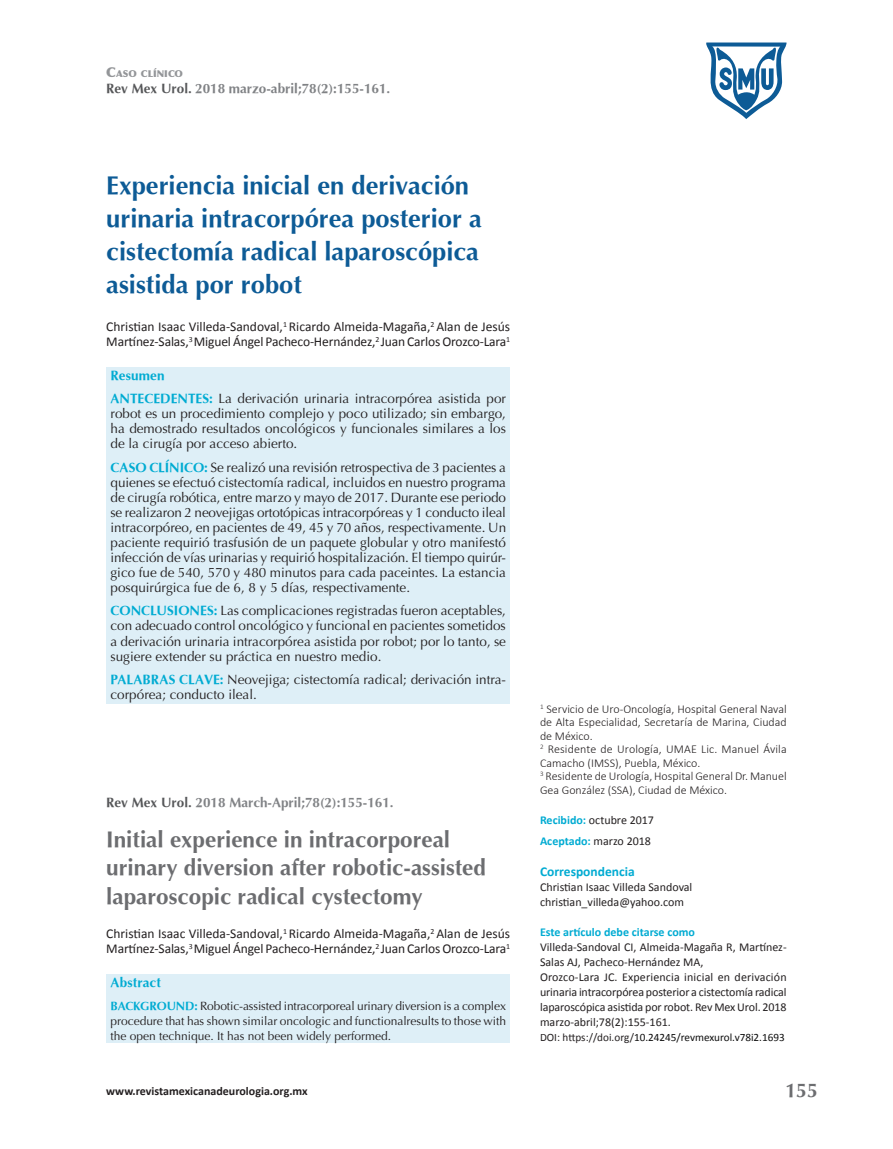
<style>
.page{position:relative;width:893px;height:1149px;background:#fff}
.page>*{position:absolute;margin:0;border:0;box-sizing:border-box;transform-origin:0 0}
.Título_principal{font:700 25.5px/33px "Optima";color:#0d5b96}
.Título_INGLES{font:700 22.5px/28.5px "Optima";color:#6c6d70}
.t1{font:700 19.5px "Optima";color:#6c6d70}
.Resumen_ESPAÑOL{font:13.5px/15px "Optima";color:#231f20;text-align:justify}
.Autores{font:13.5px/15px "Calibri";letter-spacing:-.01em;color:#231f20}
.Ginecol_Obstet_Mex{font:700 13.5px "Optima";color:#808285}
.Rev_Mex_Urol_INGLES{font:700 13.5px "Optima";color:#808285}
.Correspondencia{font:700 13.5px "Calibri";color:#00abd2}
.Resumen_TITULO{font:700 13.5px "Optima";letter-spacing:.01em;color:#00abd2}
.Correspondencia-2{font:12px/15px "Calibri";color:#231f20}
.Adscripciones{font:300 12px/13.5px "Calibri";color:#231f20}
.Resumen_INGLES{font:12px/15px "Optima";color:#231f20;text-align:justify}
.t2{font:700 12px "Calibri";color:#231f20}
.Correspondencia-3{font:700 12px "Calibri";color:#00abd2}
.Recibido-Aceptado{font:12px "Calibri";color:#231f20}
.Recibido-Aceptado-2{font:700 12px "Calibri";color:#00abd2}
.Correspondencia-4{font:11.1px "Calibri";color:#0e0e0e}
.Sección{font:900 9.45px "Optima";color:#939598}
.s1{font-size:13.5px}
.s2{color:#57585a}
.s3{font-weight:700;color:#00abd2}
.s4{font-weight:400;color:#231f20}
.s5{color:#231f20}
</style>
<div class="page">
<svg style="left:706px;top:42px;width:81px;height:77px"></svg>
<div style="left:106px;top:367px;width:404px;height:336px;background:#deeff7"></div>
<div style="left:106px;top:973px;width:404px;height:69px;background:#deeff7"></div>
<p class="Sección" style="left:106px;top:68px;width:78px"><span class="s1">C</span>ASO CLÍNICO</p>
<p class="Ginecol_Obstet_Mex" style="left:106px;top:80px;width:285px"><span class="s2">Rev Mex Urol.</span> 2018 marzo-abril;78(2):155-161.</p>
<p class="Título_principal" style="left:106px;top:169px;width:377px">Experiencia inicial en derivación urinaria intracorpórea posterior a cistectomía radical laparoscópica asistida por robot</p>
<p class="Autores" style="left:106px;top:319px;width:405px">Christian Isaac Villeda-Sandoval,<sup>1</sup> Ricardo Almeida-Magaña,<sup>2</sup> Alan de Jesús<br>Martínez-Salas,<sup>3</sup> Miguel Ángel Pacheco-Hernández,<sup>2</sup> Juan Carlos Orozco-Lara<sup>1</sup></p>
<p class="Resumen_TITULO" style="left:111px;top:367px;width:56px">Resumen</p>
<p class="Resumen_ESPAÑOL" style="left:111px;top:391px;width:397px"><span class="s3">ANTECEDENTES:</span> La derivación urinaria intracorpórea asistida por robot es un procedimiento complejo y poco utilizado; sin embargo, ha demostrado resultados oncológicos y funcionales similares a los de la cirugía por acceso abierto.</p>
<p class="Resumen_ESPAÑOL" style="left:111px;top:460px;width:397px"><span class="s3">CASO CLÍNICO:</span> Se realizó una revisión retrospectiva de 3 pacientes a quienes se efectuó cistectomía radical, incluidos en nuestro programa de cirugía robótica, entre marzo y mayo de 2017. Durante ese periodo se realizaron 2 neovejigas ortotópicas intracorpóreas y 1 conducto ileal intracorpóreo, en pacientes de 49, 45 y 70 años, respectivamente. Un paciente requirió trasfusión de un paquete globular y otro manifestó infección de vías urinarias y requirió hospitalización. El tiempo quirúr&shy;gico fue de 540, 570 y 480 minutos para cada paceintes. La estancia posquirúrgica fue de 6, 8 y 5 días, respectivamente.</p>
<p class="Resumen_ESPAÑOL" style="left:111px;top:603px;width:397px"><span class="s3">CONCLUSIONES:</span> Las complicaciones registradas fueron aceptables, con adecuado control oncológico y funcional en pacientes sometidos a derivación urinaria intracorpórea asistida por robot; por lo tanto, se sugiere extender su práctica en nuestro medio.</p>
<p class="Resumen_ESPAÑOL" style="left:111px;top:672px;width:397px"><span class="s3">PALABRAS CLAVE:</span> Neovejiga; cistectomía radical; derivación intra&shy;corpórea; conducto ileal.</p>
<p class="Rev_Mex_Urol_INGLES" style="left:106px;top:794px;width:289px"><span class="s2">Rev Mex Urol.</span> 2018 March-April;78(2):155-161.</p>
<p class="Título_INGLES" style="left:106px;top:825px;width:381px">Initial experience in intracorporeal urinary diversion after robotic-assisted laparoscopic radical cystectomy</p>
<p class="Autores" style="left:106px;top:925px;width:405px">Christian Isaac Villeda-Sandoval,<sup>1</sup> Ricardo Almeida-Magaña,<sup>2</sup> Alan de Jesús<br>Martínez-Salas,<sup>3</sup> Miguel Ángel Pacheco-Hernández,<sup>2</sup> Juan Carlos Orozco-Lara<sup>1</sup></p>
<p class="Resumen_TITULO" style="left:111px;top:973px;width:52px">Abstract</p>
<p class="Resumen_INGLES" style="left:111px;top:998px;width:397px"><span class="s3">BACKGROUND:</span> Robotic-assisted intracorporeal urinary diversion is a complex procedure that has shown similar oncologic and functionalresults to those with the open technique. It has not been widely performed.</p>
<p class="Adscripciones" style="left:540px;top:701px;width:248px;text-align:justify"><sup>1</sup> Servicio de Uro-Oncología, Hospital General Naval de Alta Especialidad, Secretaría de Marina, Ciudad de México.</p>
<p class="Adscripciones" style="left:540px;top:741px;width:248px"><sup>2</sup> Residente de Urología, UMAE Lic. Manuel Ávila<br>Camacho (IMSS), Puebla, México.</p>
<p class="Adscripciones" style="left:540px;top:768px;width:248px"><sup>3</sup> Residente de Urología, Hospital General Dr. Manuel<br>Gea González (SSA), Ciudad de México.</p>
<p class="Recibido-Aceptado" style="left:540px;top:812px;width:115px"><span class="s3">Recibido:</span> octubre 2017</p>
<p class="Recibido-Aceptado-2" style="left:540px;top:833px;width:112px">Aceptado: <span class="s4">marzo 2018</span></p>
<p class="Correspondencia" style="left:540px;top:862px;width:96px">Correspondencia</p>
<p class="Correspondencia-2" style="left:540px;top:879px;width:154px">Christian Isaac Villeda Sandoval</p>
<p class="Correspondencia-2" style="left:540px;top:894px;width:145px">christian_villeda@yahoo.com</p>
<p class="Correspondencia-3" style="left:540px;top:924px;width:156px">Este artículo debe citarse como</p>
<p class="Correspondencia-2" style="left:540px;top:939px;width:248px">Villeda-Sandoval CI, Almeida-Magaña R, Martínez-<br>Salas AJ, Pacheco-Hernández MA,</p>
<p class="Correspondencia-2" style="left:540px;top:969px;width:248px;text-align:justify">Orozco-Lara JC. Experiencia inicial en derivación urinaria intracorpórea posterior a cistectomía radical laparoscópica asistida por robot. Rev Mex Urol. 2018 marzo-abril;78(2):155-161.</p>
<p class="Correspondencia-4" style="left:540px;top:1030px;width:246px"><span class="s5">DOI: https://doi.org/</span>10.24245/revmexurol.v78i2.1693</p>
<p class="t2" style="left:106px;top:1082px;width:203px">www.revistamexicanadeurologia.org.mx</p>
<h3 class="t1" style="left:785px;top:1079px;width:34px">155</h3>
</div>
